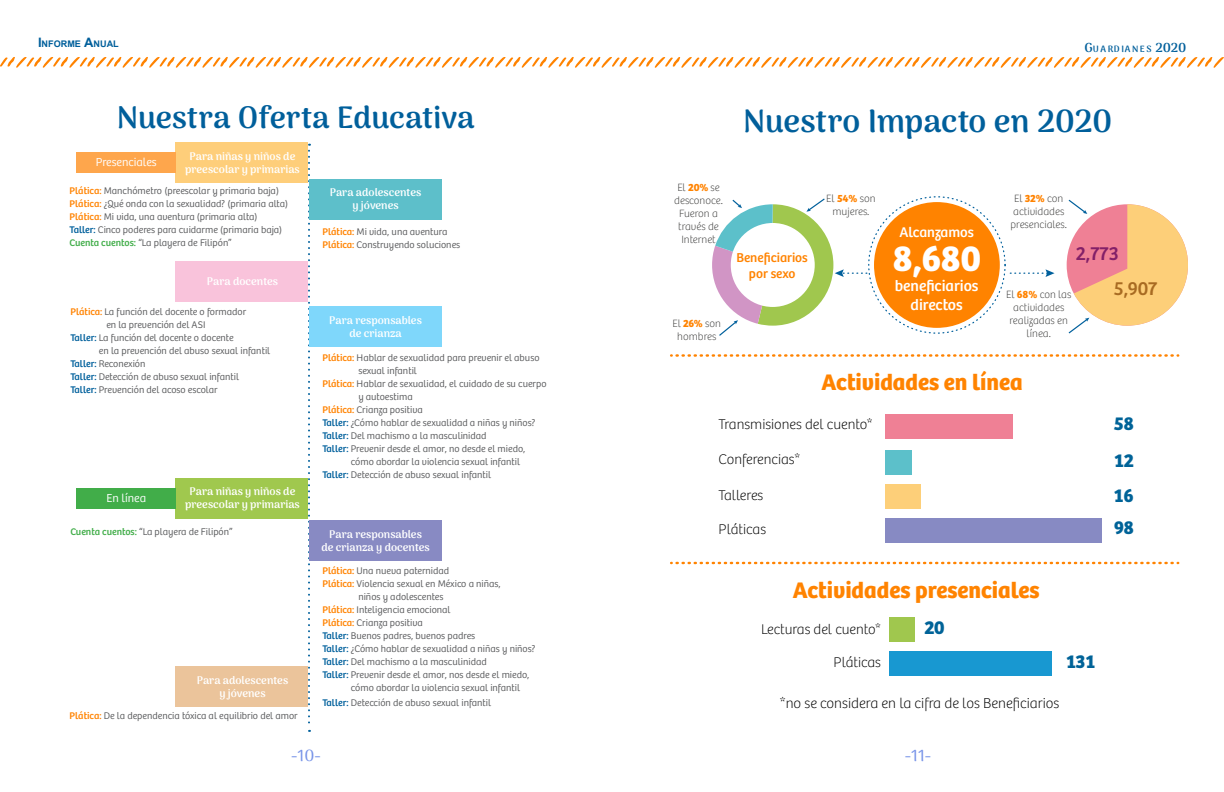
<style>
.page{position:relative;width:1224px;height:792px;background:#fff}
.page>*{position:absolute;margin:0;border:0;box-sizing:border-box;transform-origin:0 0}
.t1{font:700 37.6px "Bree";color:#fff}
.t2{font:700 32px "Arima Madurai";letter-spacing:-.005em;color:#005f9b}
.t3{font:700 31px "Arima Madurai";color:#005f9b}
.t4{font:700 23.3px "Bree";color:#ff8300}
.t5{font:19.7px "Bree";color:#832068}
.t6{font:19.7px "Bree";color:#a86b22}
.t7{font:700 19.4px "Bree";letter-spacing:-.01em;color:#006398}
.t8{font:500 16px "Arima Madurai";color:#7894e8}
.t9{font:15.8px/18.2px "Bree";color:#fff;text-align:center}
.t10{font:100 14.8px "Bree";color:#000}
.t11{font:100 14.6px "Bree";color:#000}
.t12{font:14.6px "Bree";color:#fff}
.t13{font:13.3px/16px "Bree";color:#ff8300;text-align:center}
.t14{font:300 12px "Bree";color:#fff}
.t15{font:700 11px/13px "Arima Madurai";color:#fff;text-align:center}
.t16{font:100 10.9px/13.1px "Bree";color:#3c3c3b;text-align:center}
.t17{font:300 10px/13px "Bree";color:#58595b}
.t18{font:700 9.1px "Arima Madurai";letter-spacing:.17em;color:#005f9b}
.t19{font:700 9.1px "Arial";color:#005f9b}
.s1{font-size:13px}
.s2{font-weight:400;color:#ff8300}
.s3{font-weight:400;color:#00609c}
.s4{font-weight:400;color:#41ad49}
.s5{font-weight:700;color:#ff8300}
</style>
<div class="page">
<svg style="left:0;top:57px;width:1224px;height:11px"></svg>
<div style="left:890px;top:652px;width:162px;height:24px;background:#1898d1"></div>
<div style="left:890px;top:618px;width:25px;height:24px;background:#a0c74e"></div>
<div style="left:874px;top:202px;width:126px;height:126px;background:#ff8300;border-radius:50%"></div>
<svg style="left:1010px;top:269px;width:45px;height:8px"></svg>
<svg style="left:1067px;top:199px;width:121px;height:135px"></svg>
<svg style="left:712px;top:198px;width:155px;height:138px"></svg>
<div style="left:731px;top:223px;width:84px;height:84px;background:#fff;border-radius:50%"></div>
<div style="left:886px;top:518px;width:216px;height:24px;background:#878ac3"></div>
<div style="left:886px;top:485px;width:35px;height:24px;background:#fdcf79"></div>
<div style="left:886px;top:451px;width:26px;height:24px;background:#5cc0ca"></div>
<div style="left:886px;top:415px;width:127px;height:24px;background:#ef8095"></div>
<svg style="left:671px;top:354px;width:508px;height:3px"></svg>
<svg style="left:671px;top:562px;width:508px;height:2px"></svg>
<svg style="left:308px;top:144px;width:2px;height:588px"></svg>
<div style="left:176px;top:666px;width:132px;height:41px;background:#ebc49b"></div>
<div style="left:310px;top:179px;width:132px;height:41px;background:#5dbfca"></div>
<div style="left:176px;top:261px;width:132px;height:41px;background:#f9c3db"></div>
<div style="left:310px;top:306px;width:132px;height:41px;background:#7fd7fb"></div>
<div style="left:176px;top:479px;width:132px;height:40px;background:#a0c84e"></div>
<div style="left:310px;top:521px;width:132px;height:40px;background:#888ac3"></div>
<div style="left:176px;top:143px;width:132px;height:40px;background:#fece7a"></div>
<div style="left:77px;top:153px;width:99px;height:20px;background:#fea64c"></div>
<div style="left:77px;top:488px;width:99px;height:20px;background:#41ad49"></div>
<p class="t19" style="left:38px;top:38px;width:82px"><span class="s1">I</span>NFORME <span class="s1">A</span>NUAL</p>
<p class="t18" style="left:1085px;top:42px;width:103px"><span class="s1">G</span>UARDIANES <span class="s1">2020</span></p>
<h3 class="t3" style="left:117px;top:95px;width:359px">Nuestra Oferta Educativa</h3>
<h2 class="t2" style="left:743px;top:98px;width:371px">Nuestro Impacto en 2020</h2>
<p class="t14" style="left:96px;top:156px;width:62px">Presenciales</p>
<p class="t15" style="left:185px;top:150px;width:116px">Para niñas y niños de preescolar y primarias</p>
<p class="t17" style="left:69px;top:185px;width:220px"><span class="s2">Plática:</span> Manchómetro (preescolar y primaria baja)<br><span class="s2">Plática:</span> ¿Qué onda con la sexualidad? (primaria alta)<br><span class="s2">Plática:</span> Mi vida, una aventura (primaria alta)<br><span class="s3">Taller:</span> Cinco poderes para cuidarme (primaria baja)<br><span class="s4">Cuenta cuentos:</span> “La playera de Filipón”</p>
<p class="t15" style="left:207px;top:275px;width:73px">Para docentes</p>
<p class="t17" style="left:70px;top:305px;width:177px"><span class="s2">Plática:</span> La función del docente o formador</p>
<p class="t17" style="left:106px;top:318px;width:101px">en la prevención del ASI</p>
<p class="t17" style="left:70px;top:331px;width:165px"><span class="s3">Taller:</span> La función del docente o docente</p>
<p class="t17" style="left:99px;top:344px;width:173px">en la prevención del abuso sexual infantil</p>
<p class="t17" style="left:70px;top:357px;width:77px"><span class="s3">Taller:</span> Reconexión</p>
<p class="t17" style="left:70px;top:370px;width:170px"><span class="s3">Taller:</span> Detección de abuso sexual infantil</p>
<p class="t17" style="left:70px;top:383px;width:149px"><span class="s3">Taller:</span> Prevención del acoso escolar</p>
<p class="t14" style="left:106px;top:491px;width:41px">En línea</p>
<p class="t15" style="left:185px;top:485px;width:116px">Para niñas y niños de preescolar y primarias</p>
<p class="t17" style="left:70px;top:526px;width:164px"><span class="s4">Cuenta cuentos:</span> “La playera de Filipón”</p>
<p class="t15" style="left:197px;top:674px;width:93px">Para adolescentes y jóvenes</p>
<p class="t17" style="left:69px;top:709px;width:230px"><span class="s2">Plática:</span> De la dependencia tóxica al equilibrio del amor</p>
<p class="t15" style="left:330px;top:186px;width:93px">Para adolescentes y jóvenes</p>
<p class="t17" style="left:322px;top:225px;width:139px"><span class="s2">Plática:</span> Mi vida, una aventura<br><span class="s2">Plática:</span> Construyendo soluciones</p>
<p class="t15" style="left:329px;top:314px;width:94px">Para responsables de crianza</p>
<p class="t17" style="left:322px;top:352px;width:219px"><span class="s2">Plática:</span> Hablar de sexualidad para prevenir el abuso</p>
<p class="t17" style="left:358px;top:365px;width:60px">sexual infantil</p>
<p class="t17" style="left:322px;top:378px;width:226px"><span class="s2">Plática:</span> Hablar de sexualidad, el cuidado de su cuerpo</p>
<p class="t17" style="left:358px;top:391px;width:56px">y autoestima</p>
<p class="t17" style="left:322px;top:404px;width:102px"><span class="s2">Plática:</span> Crianza positiva</p>
<p class="t17" style="left:322px;top:417px;width:215px"><span class="s3">Taller:</span> ¿Cómo hablar de sexualidad a niñas y niños?</p>
<p class="t17" style="left:322px;top:430px;width:166px"><span class="s3">Taller:</span> Del machismo a la masculinidad</p>
<p class="t17" style="left:322px;top:443px;width:205px"><span class="s3">Taller:</span> Prevenir desde el amor, no desde el miedo,</p>
<p class="t17" style="left:351px;top:456px;width:171px">cómo abordar la violencia sexual infantil</p>
<p class="t17" style="left:322px;top:469px;width:170px"><span class="s3">Taller:</span> Detección de abuso sexual infantil</p>
<p class="t15" style="left:321px;top:528px;width:110px">Para responsables<br>de crianza y docentes</p>
<p class="t17" style="left:322px;top:565px;width:128px"><span class="s2">Plática:</span> Una nueva paternidad</p>
<p class="t17" style="left:322px;top:578px;width:180px"><span class="s2">Plática:</span> Violencia sexual en México a niñas,</p>
<p class="t17" style="left:358px;top:591px;width:87px">niños y adolescentes</p>
<p class="t17" style="left:322px;top:604px;width:130px"><span class="s2">Plática:</span> Inteligencia emocional</p>
<p class="t17" style="left:322px;top:617px;width:102px"><span class="s2">Plática:</span> Crianza positiva</p>
<p class="t17" style="left:322px;top:630px;width:154px"><span class="s3">Taller:</span> Buenos padres, buenos padres</p>
<p class="t17" style="left:322px;top:643px;width:215px"><span class="s3">Taller:</span> ¿Cómo hablar de sexualidad a niñas y niños?</p>
<p class="t17" style="left:322px;top:656px;width:166px"><span class="s3">Taller:</span> Del machismo a la masculinidad</p>
<p class="t17" style="left:322px;top:669px;width:209px"><span class="s3">Taller:</span> Prevenir desde el amor, nos desde el miedo,</p>
<p class="t17" style="left:351px;top:682px;width:171px">cómo abordar la violencia sexual infantil</p>
<p class="t17" style="left:322px;top:696px;width:170px"><span class="s3">Taller:</span> Detección de abuso sexual infantil</p>
<h3 class="t8" style="left:291px;top:744px;width:31px">-10-</h3>
<p class="t16" style="left:674px;top:181px;width:50px">El <span class="s5">20%</span> se desconoce.<br>Fueron a través de<br>Internet</p>
<p class="t16" style="left:826px;top:192px;width:51px">El <span class="s5">54%</span> son mujeres.</p>
<p class="t16" style="left:1011px;top:192px;width:58px">El <span class="s5">32%</span> con actividades presenciales.</p>
<h3 class="t12" style="left:899px;top:223px;width:76px">Alcanzamos</h3>
<h1 class="t1" style="left:893px;top:235px;width:90px">8,680</h1>
<h3 class="t9" style="left:895px;top:277px;width:85px">beneficiarios directos</h3>
<p class="t16" style="left:1006px;top:288px;width:67px">El <span class="s5">68%</span> con las actividades realizadas en línea.</p>
<h3 class="t13" style="left:736px;top:250px;width:73px">Beneficiarios por sexo</h3>
<h3 class="t5" style="left:1076px;top:242px;width:45px">2,773</h3>
<h3 class="t6" style="left:1114px;top:277px;width:45px">5,907</h3>
<p class="t16" style="left:673px;top:317px;width:50px">El <span class="s5">26%</span> son hombres</p>
<h3 class="t4" style="left:821px;top:368px;width:203px">Actividades en línea</h3>
<h3 class="t11" style="left:719px;top:416px;width:155px">Transmisiones del cuento*</h3>
<h3 class="t11" style="left:719px;top:451px;width:83px">Conferencias*</h3>
<h3 class="t11" style="left:719px;top:487px;width:46px">Talleres</h3>
<h3 class="t11" style="left:719px;top:521px;width:49px">Pláticas</h3>
<h3 class="t4" style="left:793px;top:576px;width:248px">Actividades presenciales</h3>
<h3 class="t11" style="left:761px;top:621px;width:121px">Lecturas del cuento*</h3>
<h3 class="t11" style="left:834px;top:654px;width:49px">Pláticas</h3>
<h3 class="t7" style="left:924px;top:616px;width:22px">20</h3>
<h3 class="t7" style="left:1066px;top:650px;width:30px">131</h3>
<h3 class="t10" style="left:780px;top:695px;width:281px">*no se considera en la cifra de los Beneficiarios</h3>
<h3 class="t8" style="left:905px;top:744px;width:28px">-11-</h3>
<h3 class="t7" style="left:1114px;top:412px;width:22px">58</h3>
<h3 class="t7" style="left:1114px;top:449px;width:21px">12</h3>
<h3 class="t7" style="left:1114px;top:483px;width:21px">16</h3>
<h3 class="t7" style="left:1114px;top:516px;width:22px">98</h3>
</div>
